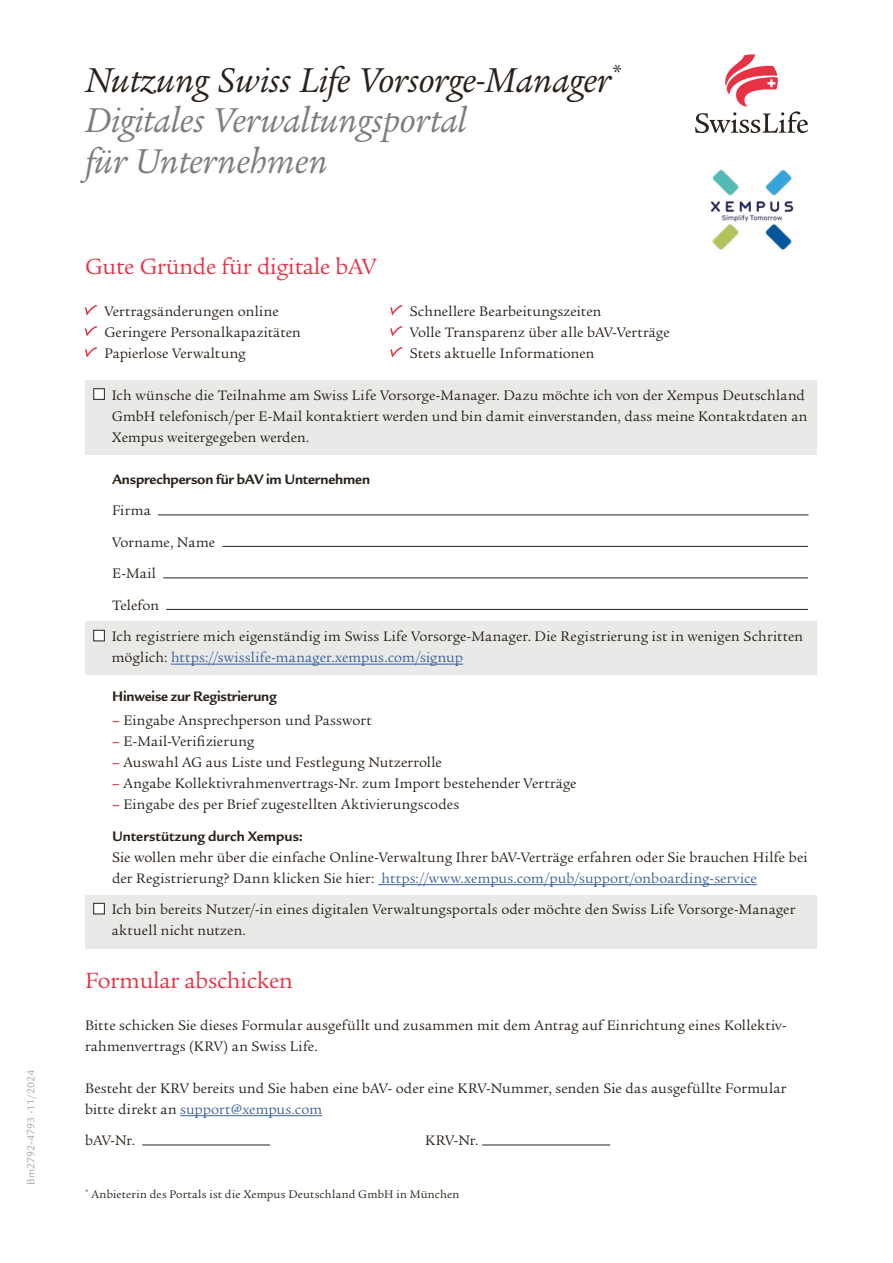
<style>
.page{position:relative;width:893px;height:1263px;background:#fff}
.page>*{position:absolute;margin:0;border:0;box-sizing:border-box;transform-origin:0 0}
.t1{font:italic 37.5px/40.5px "Legacy Serif ITC Pro";letter-spacing:-.005em;color:#7f7c7a}
.t2{font:24px "Legacy Serif ITC Pro";letter-spacing:-.01em;color:#e73246}
.t3{font:15px/21px "Legacy Serif ITC Pro";letter-spacing:.01em;color:#29211a}
.t4{font:700 15px "Legacy Sans ITC Pro";letter-spacing:-.01em;color:#29211a}
.t5{font:15px "Legacy Serif ITC Pro";letter-spacing:.005em;color:#3b629b}
.t6{font:12px "Legacy Serif ITC Pro";letter-spacing:.015em;color:#29211a}
.t7{font:11.25px "Legacy Sans ITC Pro";color:#a9a8a6}
.s1{color:#29211a}
.s2{font-weight:700;color:#e73246}
.s3{color:#3b629b}
</style>
<div class="page">
<svg style="left:695px;top:54px;width:113px;height:79px"></svg>
<svg style="left:85px;top:305px;width:12px;height:53px"></svg>
<svg style="left:390px;top:305px;width:13px;height:53px"></svg>
<hr style="left:180px;top:1115px;width:142px;height:1px;background:#3b629b">
<div style="left:85px;top:380px;width:731px;height:74px;background:#e9e9e8"></div>
<div style="left:85px;top:622px;width:731px;height:53px;background:#e9e9e8"></div>
<hr style="left:171px;top:664px;width:292px;height:1px;background:#3b629b">
<hr style="left:378px;top:884px;width:379px;height:1px;background:#3b629b">
<div style="left:85px;top:895px;width:731px;height:53px;background:#e9e9e8"></div>
<div style="left:94px;top:389px;width:10px;height:10px;background:#fff"></div>
<div style="left:94px;top:389px;width:11px;height:11px;border:1px solid #29211a"></div>
<hr style="left:158px;top:515px;width:650px;height:1px;background:#29211a">
<hr style="left:222px;top:546px;width:586px;height:1px;background:#29211a">
<hr style="left:163px;top:578px;width:645px;height:1px;background:#29211a">
<hr style="left:166px;top:609px;width:642px;height:1px;background:#29211a">
<div style="left:94px;top:630px;width:10px;height:11px;background:#fff"></div>
<div style="left:94px;top:630px;width:11px;height:11px;border:1px solid #29211a"></div>
<div style="left:94px;top:903px;width:10px;height:11px;background:#fff"></div>
<div style="left:94px;top:903px;width:11px;height:11px;border:1px solid #29211a"></div>
<img style="left:710px;top:169px;width:84px;height:81px">
<hr style="left:142px;top:1145px;width:128px;height:1px;background:#29211a">
<hr style="left:482px;top:1145px;width:128px;height:1px;background:#29211a">
<p class="t7" style="left:24px;top:1185px;width:116px;rotate:-90deg">Bm2792-4793 -11/2024</p>
<h1 class="t1" style="left:85px;top:59px;width:538px"><span class="s1">Nutzung Swiss Life Vorsorge-Manager</span><sup>*<br></sup>Digitales Verwaltungsportal<br>für Unternehmen</h1>
<h2 class="t2" style="left:85px;top:251px;width:293px">Gute Gründe für digitale bAV</h2>
<p class="t3" style="left:104px;top:300px;width:198px">Vertragsänderungen online<br>Geringere Personalkapazitäten<br>Papierlose Verwaltung</p>
<p class="t3" style="left:410px;top:300px;width:262px">Schnellere Bearbeitungszeiten<br>Volle Transparenz über alle bAV-Verträge<br>Stets aktuelle Informationen</p>
<p class="t3" style="left:112px;top:384px;width:697px">Ich wünsche die Teilnahme am Swiss Life Vorsorge-Manager. Dazu möchte ich von der Xempus Deutschland<br>GmbH telefonisch/per E-Mail kontaktiert werden und bin damit einverstanden, dass meine Kontaktdaten an<br>Xempus weitergegeben werden.</p>
<p class="t4" style="left:112px;top:470px;width:260px">Ansprechperson für bAV im Unternehmen</p>
<p class="t3" style="left:112px;top:494px;width:693px;line-height:31.5px">Firma<br>Vorname, Name<br>E-Mail<br>Telefon<br>Ich registriere mich eigenständig im Swiss Life Vorsorge-Manager. Die Registrierung ist in wenigen Schritten</p>
<p class="t5" style="left:112px;top:648px;width:353px"><span class="s1">möglich:</span> https://swisslife-manager.xempus.com/signup</p>
<p class="t4" style="left:112px;top:687px;width:166px">Hinweise zur Registrierung</p>
<p class="t3" style="left:112px;top:710px;width:261px"><span class="s2">–</span> Eingabe Ansprechperson und Passwort</p>
<p class="t3" style="left:112px;top:731px;width:144px"><span class="s2">–</span> E-Mail-Verifizierung</p>
<p class="t3" style="left:112px;top:752px;width:331px"><span class="s2">–</span> Auswahl AG aus Liste und Festlegung Nutzerrolle</p>
<p class="t3" style="left:112px;top:773px;width:466px"><span class="s2">–</span> Angabe Kollektivrahmenvertrags-Nr. zum Import bestehender Verträge</p>
<p class="t3" style="left:112px;top:794px;width:349px"><span class="s2">–</span> Eingabe des per Brief zugestellten Aktivierungscodes</p>
<p class="t4" style="left:112px;top:827px;width:193px">Unterstützung durch Xempus:</p>
<p class="t3" style="left:112px;top:846px;width:697px">Sie wollen mehr über die einfache Online-Verwaltung Ihrer bAV-Verträge erfahren oder Sie brauchen Hilfe bei der Registrierung? Dann klicken Sie hier: <span class="s3">https://www.xempus.com/pub/support/onboarding-service</span></p>
<p class="t3" style="left:112px;top:899px;width:685px">Ich bin bereits Nutzer/-in eines digitalen Verwaltungsportals oder möchte den Swiss Life Vorsorge-Manager aktuell nicht nutzen.</p>
<h2 class="t2" style="left:85px;top:965px;width:209px">Formular abschicken</h2>
<p class="t3" style="left:85px;top:1014px;width:703px">Bitte schicken Sie dieses Formular ausgefüllt und zusammen mit dem Antrag auf Einrichtung eines Kollektiv&shy;rahmenvertrags (KRV) an Swiss Life.</p>
<p class="t3" style="left:85px;top:1077px;width:703px">Besteht der KRV bereits und Sie haben eine bAV- oder eine KRV-Nummer, senden Sie das ausgefüllte Formular bitte direkt an <span class="s3">support@xempus.com</span></p>
<p class="t3" style="left:85px;top:1130px;width:52px">bAV-Nr.</p>
<p class="t3" style="left:425px;top:1130px;width:55px">KRV-Nr.</p>
<p class="t6" style="left:85px;top:1186px;width:376px"><sup>*</sup> Anbieterin des Portals ist die Xempus Deutschland GmbH in München</p>
</div>
